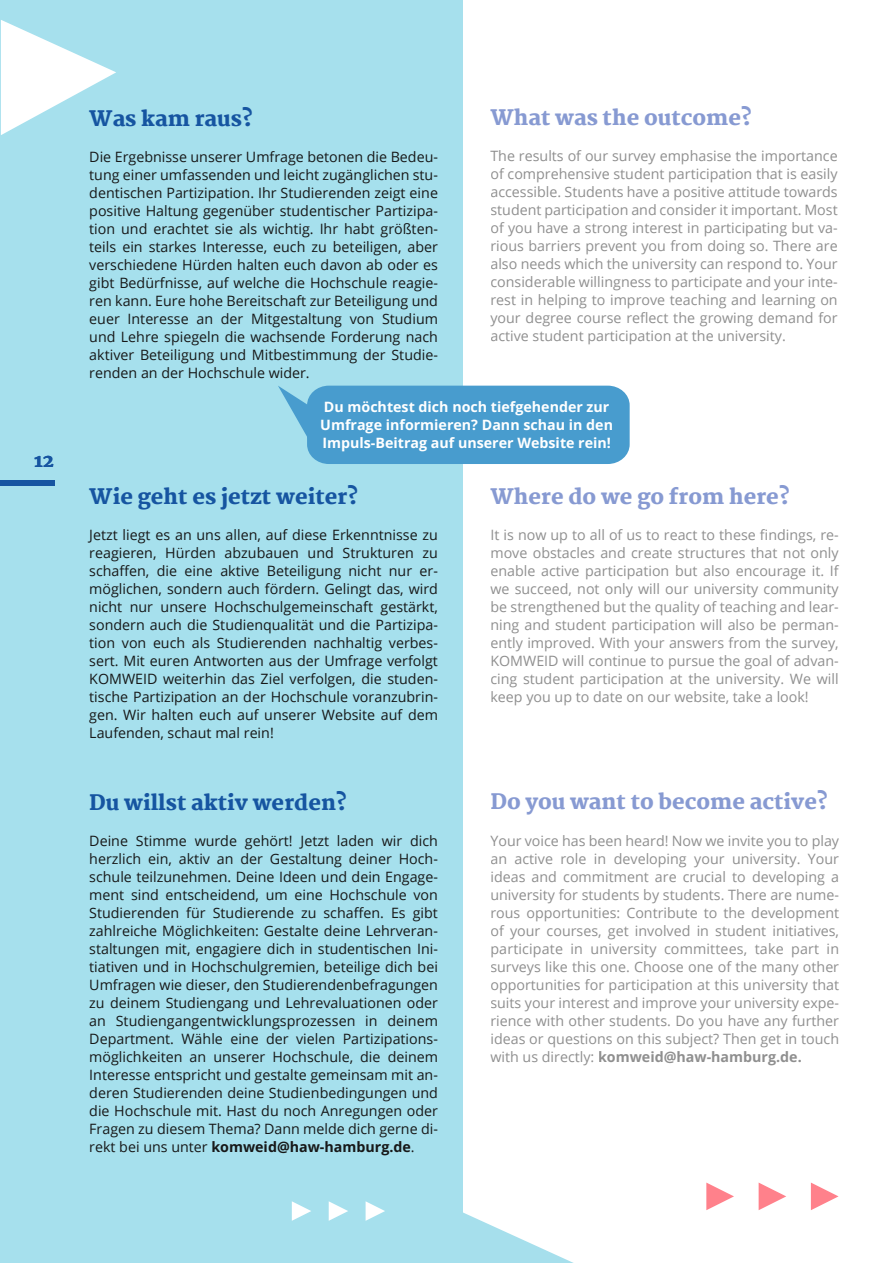
<style>
.page{position:relative;width:893px;height:1263px;background:#a6e0ed}
.page>*{position:absolute;margin:0;border:0;box-sizing:border-box;transform-origin:0 0}
.t1{font:800 21px "Martel";color:#879ad2}
.t2{font:800 21px "Martel";color:#1655a1}
.t3{font:800 18px "Martel";color:#1655a1}
.t4{font:14.25px/18px "Open Sans";color:#171818;text-align:justify}
.t5{font:14.25px/18px "Open Sans";color:#8f8f8f;text-align:justify}
.t6{font:700 14.25px/18px "Open Sans";color:#fff}
.s1{font-weight:700}
</style>
<div class="page">
<div style="left:0;top:480px;width:54px;height:6px;background:#1655a1"></div>
<svg style="left:292px;top:1201px;width:19px;height:20px"></svg>
<svg style="left:329px;top:1201px;width:19px;height:20px"></svg>
<svg style="left:366px;top:1201px;width:19px;height:20px"></svg>
<div style="left:463px;top:0;width:430px;height:1263px;background:#fff"></div>
<svg style="left:706px;top:1182px;width:28px;height:28px"></svg>
<svg style="left:759px;top:1183px;width:27px;height:27px"></svg>
<svg style="left:811px;top:1182px;width:27px;height:28px"></svg>
<svg style="left:463px;top:1212px;width:111px;height:51px"></svg>
<svg style="left:278px;top:386px;width:352px;height:78px;background:#50a1d0"></svg>
<svg style="left:1px;top:20px;width:115px;height:115px"></svg>
<p class="t3" style="left:34px;top:450px;width:21px">12</p>
<h1 class="t2" style="left:89px;top:106px;width:165px">Was kam raus?</h1>
<p class="t4" style="left:89px;top:147px;width:350px">Die Ergebnisse unserer Umfrage betonen die Bedeu&shy;tung einer umfassenden und leicht zugänglichen stu&shy;dentischen Partizipation. Ihr Studierenden zeigt eine positive Haltung gegenüber studentischer Partizipa&shy;tion und erachtet sie als wichtig. Ihr habt größten&shy;teils ein starkes Interesse, euch zu beteiligen, aber verschiedene Hürden halten euch davon ab oder es gibt Bedürfnisse, auf welche die Hochschule reagie&shy;ren kann. Eure hohe Bereitschaft zur Beteiligung und euer Interesse an der Mitgestaltung von Studium und Lehre spiegeln die wachsende Forderung nach aktiver Beteiligung und Mitbestimmung der Studie&shy;renden an der Hochschule wider.</p>
<h1 class="t1" style="left:490px;top:106px;width:263px">What was the outcome?</h1>
<p class="t5" style="left:490px;top:146px;width:349px">The results of our survey emphasise the importance of comprehensive student participation that is easily accessible. Students have a positive attitude towards student participation and consider it important. Most of you have a strong interest in participating but va&shy;rious barriers prevent you from doing so. There are also needs which the university can respond to. Your considerable willingness to participate and your inte&shy;rest in helping to improve teaching and learning on your degree course reflect the growing demand for active student participation at the university.</p>
<p class="t6" style="left:320px;top:397px;width:294px">Du möchtest dich noch tiefgehender zur<br>Umfrage informieren? Dann schau in den<br>Impuls-Beitrag auf unserer Website rein!</p>
<h1 class="t2" style="left:89px;top:485px;width:271px">Wie geht es jetzt weiter?</h1>
<p class="t4" style="left:89px;top:525px;width:350px">Jetzt liegt es an uns allen, auf diese Erkenntnisse zu reagieren, Hürden abzubauen und Strukturen zu schaffen, die eine aktive Beteiligung nicht nur er&shy;möglichen, sondern auch fördern. Gelingt das, wird nicht nur unsere Hochschulgemeinschaft gestärkt, sondern auch die Studienqualität und die Partizipa&shy;tion von euch als Studierenden nachhaltig verbes&shy;sert. Mit euren Antworten aus der Umfrage verfolgt KOMWEID weiterhin das Ziel verfolgen, die studen&shy;tische Partizipation an der Hochschule voranzubrin&shy;gen. Wir halten euch auf unserer Website auf dem Laufenden, schaut mal rein!</p>
<h1 class="t2" style="left:89px;top:790px;width:259px">Du willst aktiv werden?</h1>
<h1 class="t1" style="left:490px;top:484px;width:301px">Where do we go from here?</h1>
<p class="t5" style="left:490px;top:525px;width:350px">It is now up to all of us to react to these findings, re&shy;move obstacles and create structures that not only enable active participation but also encourage it. If we succeed, not only will our university community be strengthened but the quality of teaching and lear&shy;ning and student participation will also be perman&shy;ently improved. With your answers from the survey, KOMWEID will continue to pursue the goal of advan&shy;cing student participation at the university. We will keep you up to date on our website, take a look!</p>
<h1 class="t1" style="left:490px;top:790px;width:339px">Do you want to become active?</h1>
<p class="t4" style="left:89px;top:831px;width:350px">Deine Stimme wurde gehört! Jetzt laden wir dich herzlich ein, aktiv an der Gestaltung deiner Hoch&shy;schule teilzunehmen. Deine Ideen und dein Engage&shy;ment sind entscheidend, um eine Hochschule von Studierenden für Studierende zu schaffen. Es gibt zahlreiche Möglichkeiten: Gestalte deine Lehrveran&shy;staltungen mit, engagiere dich in studentischen Ini&shy;tiativen und in Hochschulgremien, beteilige dich bei Umfragen wie dieser, den Studierendenbefragungen zu deinem Studiengang und Lehrevaluationen oder an Studiengangentwicklungsprozessen in deinem Department. Wähle eine der vielen Partizipations&shy;möglichkeiten an unserer Hochschule, die deinem Interesse entspricht und gestalte gemeinsam mit an&shy;deren Studierenden deine Studienbedingungen und die Hochschule mit. Hast du noch Anregungen oder Fragen zu diesem Thema? Dann melde dich gerne di&shy;rekt bei uns unter <span class="s1">komweid@haw-hamburg.de</span>.</p>
<p class="t5" style="left:490px;top:831px;width:350px">Your voice has been heard! Now we invite you to play an active role in developing your university. Your ideas and commitment are crucial to developing a university for students by students. There are nume&shy;rous opportunities: Contribute to the development of your courses, get involved in student initiatives, participate in university committees, take part in surveys like this one. Choose one of the many other opportunities for participation at this university that suits your interest and improve your university expe&shy;rience with other students. Do you have any further ideas or questions on this subject? Then get in touch with us directly: <span class="s1">komweid@haw-hamburg.de.</span></p>
</div>
